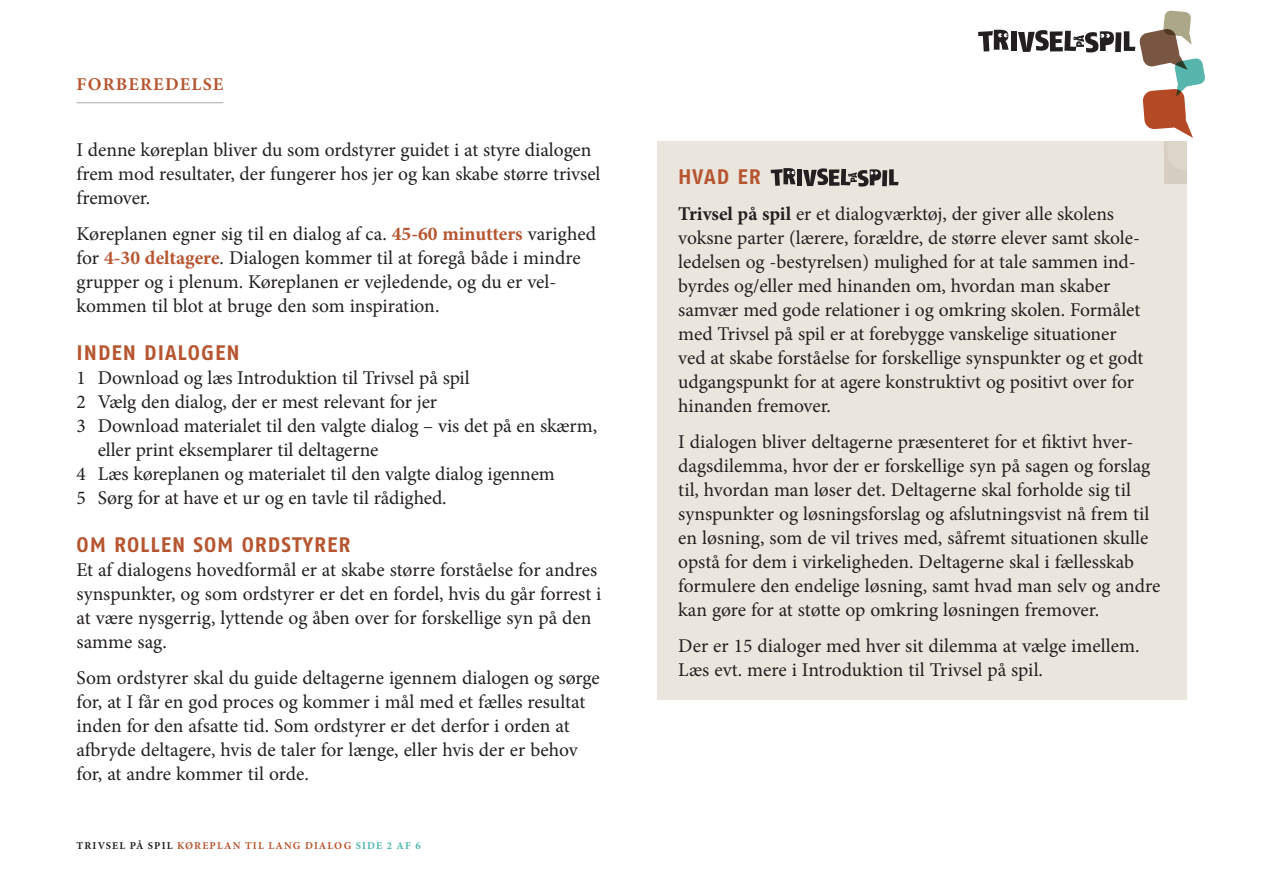
<style>
.page{position:relative;width:1263px;height:893px;background:#fff}
.page>*{position:absolute;margin:0;border:0;box-sizing:border-box;transform-origin:0 0}
.t1{font:700 21px "Fago No";letter-spacing:.045em;color:#b65530}
.t2{font:19.5px/24px "Minion Pro";letter-spacing:-.005em;color:#231f20}
.t3{font:700 18px "Minion Pro";letter-spacing:.07em;color:#b65530}
.t4{font:700 10.5px "Minion Pro";letter-spacing:.11em;color:#b65530}
.t5{font:700 10.5px "Minion Pro";color:#231f20}
.s1{font-weight:700;color:#b65530}
.s2{color:#231f20}
.s3{color:#4ab7ae}
.s4{font-weight:700}
</style>
<div class="page">
<hr style="left:77px;top:102px;width:146px;height:1px;background:#a8a9ad">
<div style="left:657px;top:141px;width:529px;height:558px;background:#eae6de"></div>
<div style="left:797px;top:169px;width:5px;height:16px;background:#231f20"></div>
<svg style="left:771px;top:168px;width:24px;height:18px"></svg>
<svg style="left:803px;top:168px;width:95px;height:19px"></svg>
<div style="left:1011px;top:31px;width:5px;height:20px;background:#231f20"></div>
<svg style="left:978px;top:30px;width:31px;height:22px"></svg>
<svg style="left:1018px;top:11px;width:187px;height:173px"></svg>
<p class="t3" style="left:77px;top:71px;width:148px">FORBEREDELSE</p>
<p class="t2" style="left:77px;top:137px;width:525px">I denne køreplan bliver du som ordstyrer guidet i at styre dialogen frem mod resultater, der fungerer hos jer og kan skabe større trivsel fremover.</p>
<p class="t2" style="left:77px;top:221px;width:521px">Køreplanen egner sig til en dialog af ca. <span class="s1">45-60 MINUTTERS</span> varighed for <span class="s1">4-30 DELTAGERE</span>. Dialogen kommer til at foregå både i mindre grupper og i plenum. Køreplanen er vejledende, og du er vel&shy;kommen til blot at bruge den som inspiration.</p>
<p class="t1" style="left:77px;top:340px;width:21px">INDEN</p>
<p class="t1" style="left:144px;top:340px;width:70px">DIALOGEN</p>
<p class="t2" style="left:77px;top:365px;width:395px">1 Download og læs Introduktion til Trivsel på spil</p>
<p class="t2" style="left:77px;top:389px;width:362px">2 Vælg den dialog, der er mest relevant for jer</p>
<p class="t2" style="left:77px;top:413px;width:522px">3 Download materialet til den valgte dialog – vis det på en skærm,</p>
<p class="t2" style="left:98px;top:437px;width:282px">eller print eksemplarer til deltagerne</p>
<p class="t2" style="left:77px;top:461px;width:480px">4 Læs køreplanen og materialet til den valgte dialog igennem</p>
<p class="t2" style="left:77px;top:485px;width:372px">5 Sørg for at have et ur og en tavle til rådighed.</p>
<p class="t1" style="left:77px;top:532px;width:275px">OM ROLLEN SOM ORDSTYRER</p>
<p class="t2" style="left:77px;top:557px;width:526px">Et af dialogens hovedformål er at skabe større forståelse for andres synspunkter, og som ordstyrer er det en fordel, hvis du går forrest i at være nysgerrig, lyttende og åben over for forskellige syn på den samme sag.</p>
<p class="t2" style="left:77px;top:665px;width:525px">Som ordstyrer skal du guide deltagerne igennem dialogen og sørge for, at I får en god proces og kommer i mål med et fælles resultat inden for den afsatte tid. Som ordstyrer er det derfor i orden at afbryde deltagere, hvis de taler for længe, eller hvis der er behov for, at andre kommer til orde.</p>
<p class="t5" style="left:77px;top:838px;width:37px">TRIVSEL</p>
<p class="t4" style="left:130px;top:838px;width:292px"><span class="s2">PÅ SPIL</span> KØREPLAN TIL LANG DIALOG <span class="s3">SIDE 2 AF 6</span></p>
<p class="t1" style="left:678px;top:165px;width:84px">HVAD ER</p>
<p class="t2" style="left:678px;top:202px;width:467px"><span class="s4">TRIVSEL PÅ SPIL</span> er et dialogværktøj, der giver alle skolens voksne parter (lærere, forældre, de større elever samt skole&shy;ledelsen og -bestyrelsen) mulighed for at tale sammen ind&shy;byrdes og/eller med hinanden om, hvordan man skaber samvær med gode relationer i og omkring skolen. Formålet med Trivsel på spil er at forebygge vanskelige situationer ved at skabe forståelse for forskellige synspunkter og et godt udgangspunkt for at agere konstruktivt og positivt over for hinanden fremover.</p>
<p class="t2" style="left:678px;top:430px;width:484px">I dialogen bliver deltagerne præsenteret for et fiktivt hver&shy;dagsdilemma, hvor der er forskellige syn på sagen og forslag til, hvordan man løser det. Deltagerne skal forholde sig til synspunkter og løsningsforslag og afslutningsvist nå frem til en løsning, som de vil trives med, såfremt situationen skulle opstå for dem i virkeligheden. Deltagerne skal i fællesskab formulere den endelige løsning, samt hvad man selv og andre kan gøre for at støtte op omkring løsningen fremover.</p>
<p class="t2" style="left:678px;top:634px;width:463px">Der er 15 dialoger med hver sit dilemma at vælge imellem.<br>Læs evt. mere i Introduktion til Trivsel på spil.</p>
</div>
